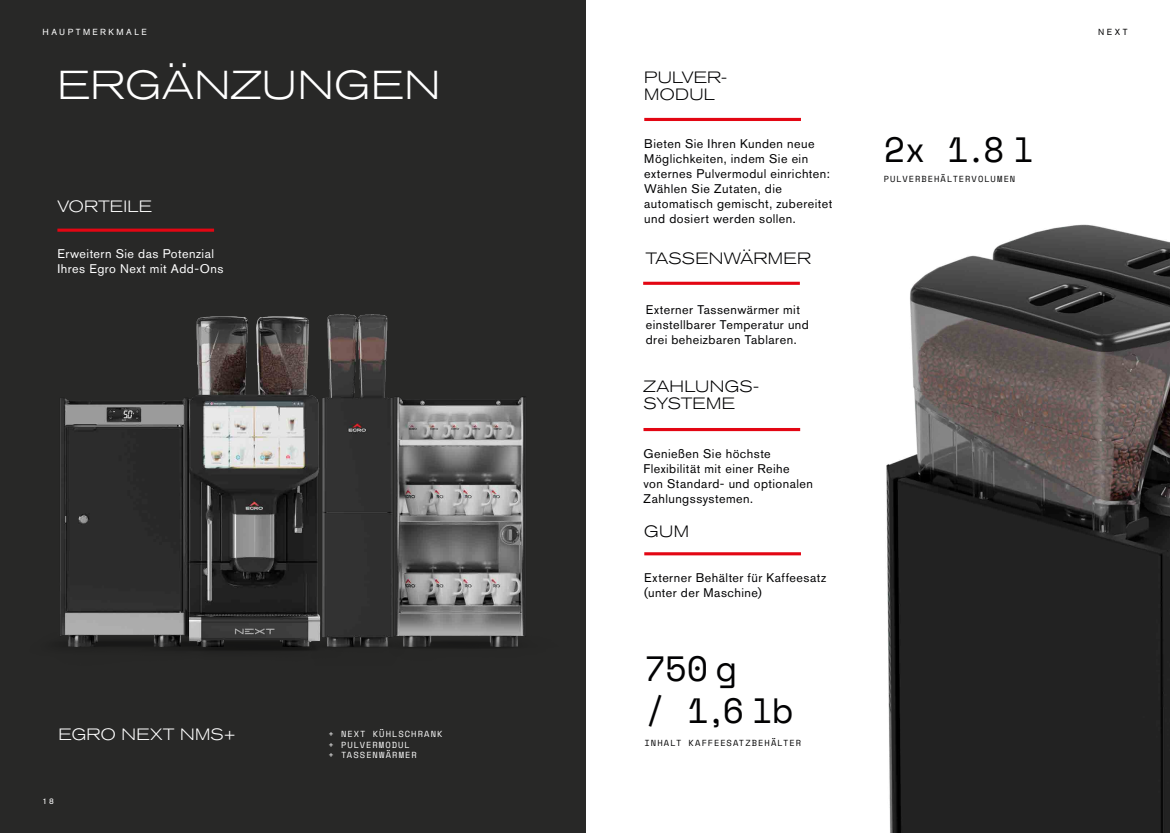
<style>
.page{position:relative;width:1170px;height:833px;background:#fff}
.page>*{position:absolute;margin:0;border:0;box-sizing:border-box;transform-origin:0 0}
.t1{font:300 expanded 40px "Akzidenz Grotesk BQ";letter-spacing:.02em;color:#fff}
.t2{font:35px/42.5px "Space Mono";letter-spacing:-.02em;color:#020203}
.t3{font:300 expanded 16.25px/17.5px "Akzidenz Grotesk BQ";letter-spacing:.015em;color:#020203}
.t4{font:300 expanded 16.25px "Akzidenz Grotesk BQ";letter-spacing:.02em;color:#fff}
.t5{font:12.5px/15px "Akzidenz Grotesk BQ";letter-spacing:.035em;color:#020203}
.t6{font:12.5px/15px "Akzidenz Grotesk BQ";letter-spacing:.04em;color:#fff}
.t7{font:8.75px "Space Mono";letter-spacing:.11em;color:#020203}
.t8{font:8.75px/10.5px "Space Mono";letter-spacing:.125em;color:#fff}
.t9{font:8.75px "Akzidenz Grotesk BQ";letter-spacing:.28em;color:#fff}
.t10{font:8.75px "Akzidenz Grotesk BQ";color:#020203}
.t11{font:8.12px "Akzidenz Grotesk BQ";color:#fff}
</style>
<div class="page">
<div style="left:0;top:0;width:585px;height:833px;background:#282827"></div>
<img style="left:60px;top:316px;width:251px;height:335px">
<img style="left:886px;top:224px;width:283px;height:609px">
<img style="left:422px;top:397px;width:102px;height:251px">
<img style="left:311px;top:314px;width:111px;height:336px">
<hr style="left:643px;top:428px;width:157px;height:3px;background:#e30613">
<hr style="left:644px;top:118px;width:156px;height:3px;background:#e30613">
<hr style="left:57px;top:229px;width:157px;height:3px;background:#e30613">
<hr style="left:643px;top:282px;width:156px;height:3px;background:#e30613">
<hr style="left:644px;top:552px;width:156px;height:3px;background:#e30613">
<p class="t9" style="left:43px;top:27px;width:106px">HAUPTMERKMALE</p>
<h1 class="t1" style="left:57px;top:62px;width:384px">ERGÄNZUNGEN</h1>
<h3 class="t4" style="left:57px;top:197px;width:96px">VORTEILE</h3>
<p class="t6" style="left:57px;top:246px;width:167px">Erweitern Sie das Potenzial<br>Ihres Egro Next mit Add-Ons</p>
<h3 class="t4" style="left:58px;top:724px;width:179px">EGRO NEXT NMS+</h3>
<p class="t8" style="left:328px;top:728px;width:115px">+ NEXT KÜHLSCHRANK + PULVERMODUL<br>+ TASSENWÄRMER</p>
<p class="t11" style="left:43px;top:796px;width:13px">18</p>
<h3 class="t3" style="left:644px;top:68px;width:84px">PULVER-<br>MODUL</h3>
<p class="t5" style="left:644px;top:136px;width:189px">Bieten Sie Ihren Kunden neue<br>Möglichkeiten, indem Sie ein externes Pulvermodul einrichten:<br>Wählen Sie Zutaten, die automatisch gemischt, zubereitet und dosiert werden sollen.</p>
<h2 class="t2" style="left:883px;top:127px;width:152px">2x 1.8 l</h2>
<p class="t7" style="left:883px;top:173px;width:133px">PULVERBEHÄLTERVOLUMEN</p>
<h3 class="t3" style="left:645px;top:250px;width:167px">TASSENWÄRMER</h3>
<p class="t5" style="left:645px;top:301px;width:165px">Externer Tassenwärmer mit einstellbarer Temperatur und drei beheizbaren Tablaren.</p>
<h3 class="t3" style="left:643px;top:377px;width:117px">ZAHLUNGS-<br>SYSTEME</h3>
<p class="t5" style="left:643px;top:446px;width:171px">Genießen Sie höchste<br>Flexibilität mit einer Reihe<br>von Standard- und optionalen<br>Zahlungssystemen.</p>
<h3 class="t3" style="left:644px;top:522px;width:46px">GUM</h3>
<p class="t5" style="left:644px;top:569px;width:183px">Externer Behälter für Kaffeesatz (unter der Maschine)</p>
<h2 class="t2" style="left:644px;top:646px;width:150px">750 g<br>/ 1,6 lb</h2>
<p class="t7" style="left:644px;top:736px;width:158px">INHALT KAFFEESATZBEHÄLTER</p>
<p class="t10" style="left:1097px;top:26px;width:31px">NEXT</p>
</div>
